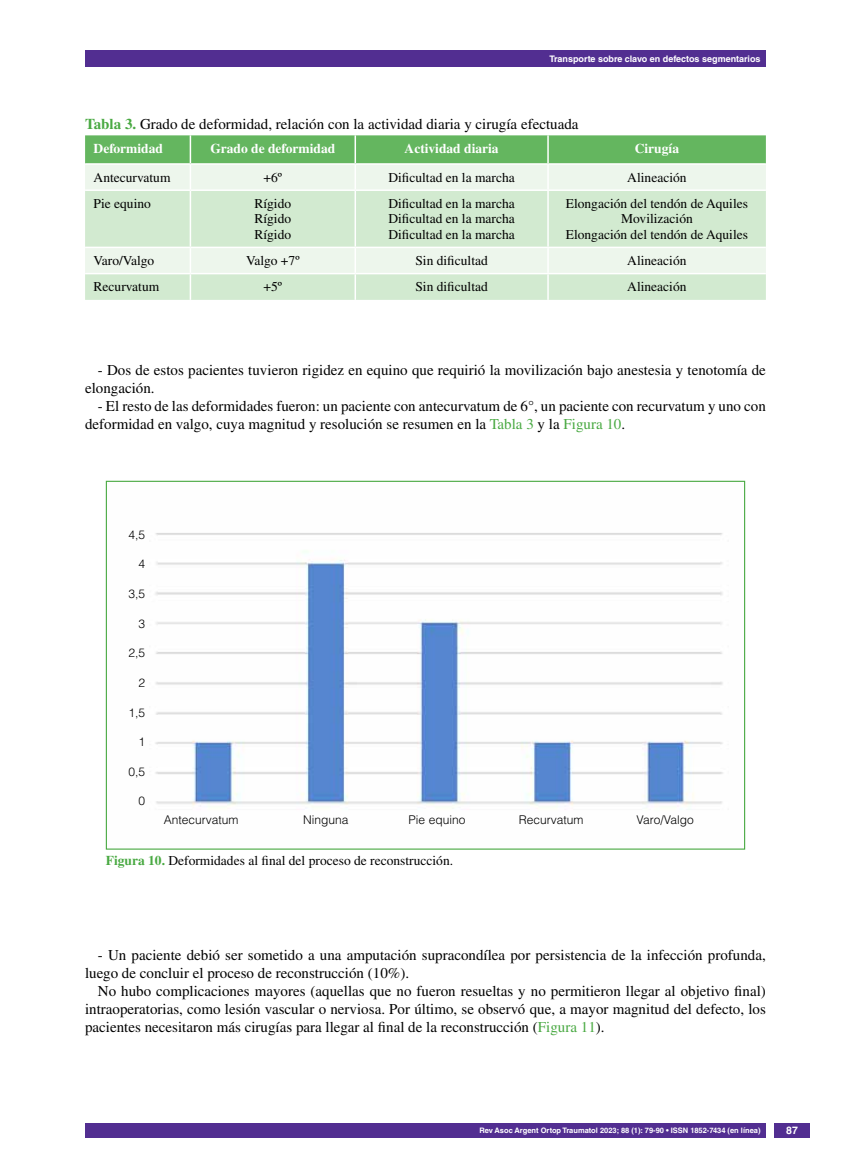
<style>
.page{position:relative;width:851px;height:1170px;background:#fff}
.page>*{position:absolute;margin:0;border:0;box-sizing:border-box;transform-origin:0 0}
.t1{font:15px/18px "Times LT Std";color:#000}
.t2{font:13.5px/15.5px "Times LT Std";color:#000;text-align:justify}
.t3{font:700 13.5px "Times LT Std";color:#fff}
.t4{font:300 12px "Helvetica LT Std";color:#000}
.t5{font:700 10.5px "Helvetica LT Std";color:#fff}
.t6{font:700 9px "Helvetica LT Std";color:#fff}
.t7{font:700 7.5px "Helvetica LT Std";color:#fff}
.s1{font-weight:700;color:#49a942}
.s2{color:#49a942}
</style>
<div class="page">
<div style="left:85px;top:50px;width:680px;height:17px;background:#522e91"></div>
<div style="left:85px;top:1123px;width:680px;height:14px;background:#522e91"></div>
<div style="left:774px;top:1123px;width:35px;height:14px;background:#522e91"></div>
<svg style="left:85px;top:191px;width:680px;height:109px;background:#d8ecd6"></svg>
<svg style="left:85px;top:135px;width:680px;height:54px;background:#a7d5a4"></svg>
<hr style="left:190px;top:191px;width:1px;height:55px;background:#fff">
<hr style="left:354px;top:191px;width:2px;height:55px;background:#fff">
<hr style="left:547px;top:191px;width:1px;height:55px;background:#fff">
<hr style="left:85px;top:246px;width:105px;height:2px;background:#fff">
<hr style="left:190px;top:246px;width:165px;height:2px;background:#fff">
<hr style="left:355px;top:246px;width:193px;height:2px;background:#fff">
<hr style="left:354px;top:248px;width:2px;height:25px;background:#fff">
<hr style="left:548px;top:246px;width:217px;height:2px;background:#fff">
<hr style="left:85px;top:273px;width:105px;height:1px;background:#fff">
<hr style="left:190px;top:273px;width:165px;height:1px;background:#fff">
<svg style="left:190px;top:248px;width:1px;height:52px"></svg>
<hr style="left:355px;top:273px;width:193px;height:1px;background:#fff">
<hr style="left:354px;top:274px;width:2px;height:26px;background:#fff">
<hr style="left:548px;top:273px;width:217px;height:1px;background:#fff">
<svg style="left:547px;top:248px;width:1px;height:52px"></svg>
<img style="left:155px;top:533px;width:568px;height:277px">
<p class="t6" style="left:549px;top:53px;width:213px">Transporte sobre clavo en defectos segmentarios</p>
<p class="t1" style="left:85px;top:115px;width:495px"><span class="s1">Tabla 3.</span> Grado de deformidad, relación con la actividad diaria y cirugía efectuada</p>
<p class="t3" style="left:94px;top:140px;width:71px">Deformidad</p>
<p class="t3" style="left:210px;top:140px;width:126px">Grado de deformidad</p>
<p class="t3" style="left:404px;top:140px;width:96px">Actividad diaria</p>
<p class="t3" style="left:634px;top:140px;width:46px">Cirugía</p>
<p class="t2" style="left:94px;top:169px;width:78px">Antecurvatum</p>
<p class="t2" style="left:263px;top:169px;width:20px">+6º</p>
<p class="t2" style="left:388px;top:169px;width:128px">Dificultad en la marcha</p>
<p class="t2" style="left:627px;top:169px;width:61px">Alineación</p>
<p class="t2" style="left:94px;top:196px;width:59px">Pie equino</p>
<p class="t2" style="left:254px;top:196px;width:38px">Rígido Rígido Rígido</p>
<p class="t2" style="left:388px;top:196px;width:128px">Dificultad en la marcha Dificultad en la marcha Dificultad en la marcha</p>
<p class="t2" style="left:565px;top:195px;width:184px;text-align:center">Elongación del tendón de Aquiles<br>Movilización<br>Elongación del tendón de Aquiles</p>
<p class="t2" style="left:94px;top:253px;width:62px">Varo/Valgo</p>
<p class="t2" style="left:246px;top:253px;width:55px">Valgo +7º</p>
<p class="t2" style="left:415px;top:253px;width:74px">Sin dificultad</p>
<p class="t2" style="left:627px;top:253px;width:61px">Alineación</p>
<p class="t2" style="left:94px;top:279px;width:67px">Recurvatum</p>
<p class="t2" style="left:263px;top:279px;width:20px">+5º</p>
<p class="t2" style="left:415px;top:279px;width:74px">Sin dificultad</p>
<p class="t2" style="left:627px;top:279px;width:61px">Alineación</p>
<p class="t1" style="left:85px;top:360px;width:682px;text-indent:13px">- Dos de estos pacientes tuvieron rigidez en equino que requirió la movilización bajo anestesia y tenotomía de elongación.</p>
<p class="t1" style="left:85px;top:396px;width:682px;text-indent:13px">- El resto de las deformidades fueron: un paciente con antecurvatum de 6°, un paciente con recurvatum y uno con deformidad en valgo, cuya magnitud y resolución se resumen en la <span class="s2">Tabla 3</span> y la <span class="s2">Figura 10</span>.</p>
<p class="t4" style="left:128px;top:527px;width:18px">4,5</p>
<p class="t4" style="left:138px;top:556px;width:8px">4</p>
<p class="t4" style="left:128px;top:586px;width:18px">3,5</p>
<p class="t4" style="left:138px;top:615px;width:8px">3</p>
<p class="t4" style="left:128px;top:645px;width:18px">2,5</p>
<p class="t4" style="left:138px;top:675px;width:8px">2</p>
<p class="t4" style="left:128px;top:704px;width:18px">1,5</p>
<p class="t4" style="left:138px;top:734px;width:8px">1</p>
<p class="t4" style="left:128px;top:764px;width:18px">0,5</p>
<p class="t4" style="left:138px;top:793px;width:8px">0</p>
<p class="t4" style="left:164px;top:812px;width:76px">Antecurvatum</p>
<p class="t4" style="left:303px;top:812px;width:47px">Ninguna</p>
<p class="t4" style="left:408px;top:812px;width:58px">Pie equino</p>
<p class="t4" style="left:518px;top:812px;width:66px">Recurvatum</p>
<p class="t4" style="left:636px;top:812px;width:59px">Varo/Valgo</p>
<p class="t2" style="left:106px;top:853px;width:349px"><span class="s1">Figura 10.</span> Deformidades al final del proceso de reconstrucción.</p>
<p class="t1" style="left:85px;top:946px;width:682px;text-indent:13px">- Un paciente debió ser sometido a una amputación supracondílea por persistencia de la infección profunda, luego de concluir el proceso de reconstrucción (10%).</p>
<p class="t1" style="left:85px;top:982px;width:682px;text-align:justify;text-indent:13px">No hubo complicaciones mayores (aquellas que no fueron resueltas y no permitieron llegar al objetivo final) intraoperatorias, como lesión vascular o nerviosa. Por último, se observó que, a mayor magnitud del defecto, los pacientes necesitaron más cirugías para llegar al final de la reconstrucción (<span class="s2">Figura 11</span>).</p>
<p class="t7" style="left:479px;top:1125px;width:282px">Rev Asoc Argent Ortop Traumatol 2023; 88 (1): 79-90 • ISSN 1852-7434 (en línea)</p>
<p class="t5" style="left:786px;top:1124px;width:13px">87</p>
</div>
